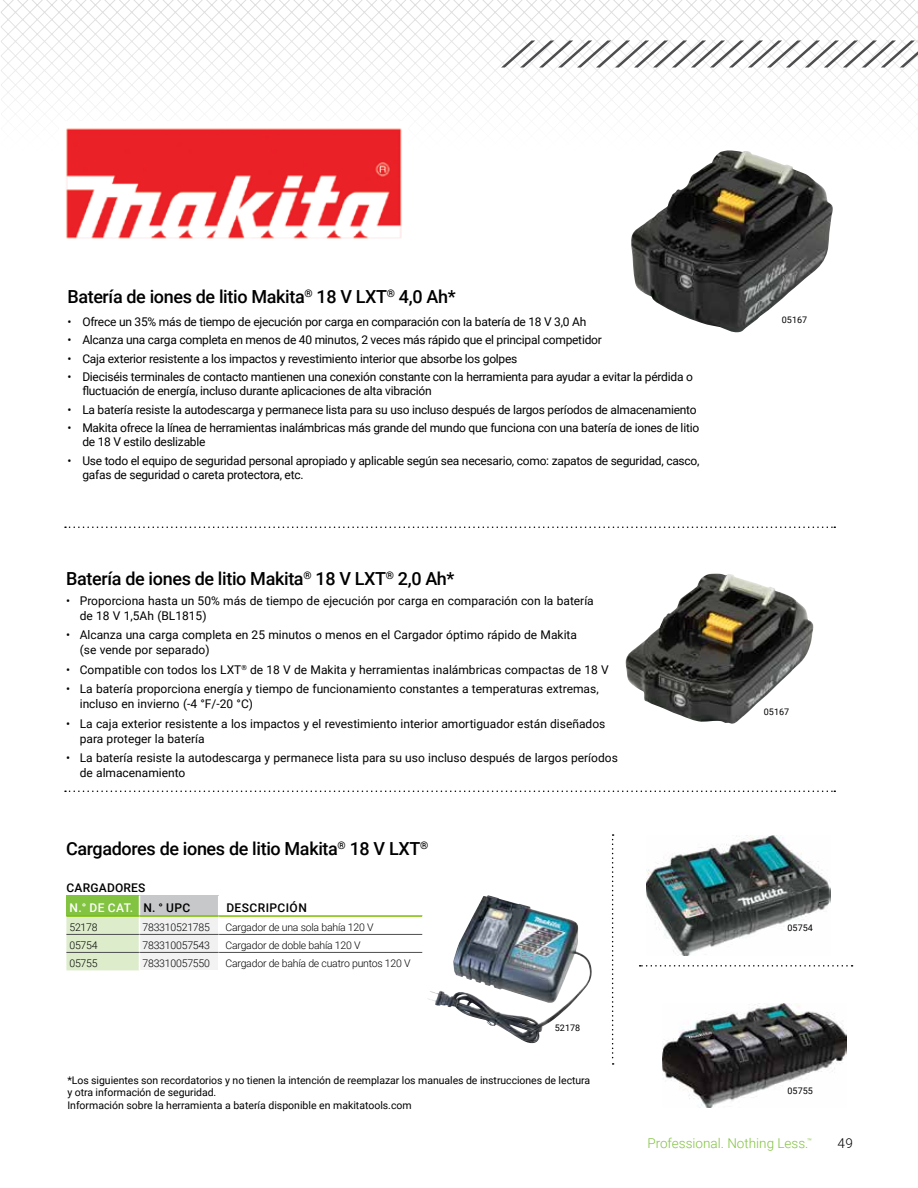
<style>
.page{position:relative;width:918px;height:1188px;background:#fff}
.page>*{position:absolute;margin:0;border:0;box-sizing:border-box;transform-origin:0 0}
.t1{font:500 18px "Roboto";letter-spacing:-.02em;color:#000}
.t2{font:300 13.5px "Roboto";color:#82c341}
.t3{font:300 13.5px "Roboto";color:#000}
.t4{font:12px/14.4px "Roboto";letter-spacing:-.02em;color:#000}
.t5{font:12px/15px "Roboto";color:#000}
.t6{font:500 12px/19.5px "Roboto";letter-spacing:.015em;color:#000}
.t7{font:500 12px "Roboto";letter-spacing:.035em;color:#000}
.t8{font:10.5px/12.6px "Roboto";letter-spacing:-.005em;color:#000}
.t9{font:300 10.5px "Roboto";letter-spacing:-.02em;color:#000}
.t10{font:9px "Roboto";color:#000}
.t11{font:300 7.8px "Roboto";color:#82c341}
.s1{color:#fff}
</style>
<div class="page">
<svg style="left:1px;top:0;width:917px;height:108px"></svg>
<svg style="left:501px;top:40px;width:417px;height:28px"></svg>
<img style="left:66px;top:128px;width:336px;height:111px">
<img style="left:631px;top:150px;width:202px;height:183px">
<img style="left:625px;top:574px;width:189px;height:150px">
<hr style="left:219px;top:915px;width:203px;height:2px;background:#80bc00">
<hr style="left:219px;top:934px;width:203px;height:1px;background:#4d4d4f">
<hr style="left:219px;top:952px;width:203px;height:1px;background:#4d4d4f">
<svg style="left:66px;top:896px;width:153px;height:74px"></svg>
<img style="left:429px;top:896px;width:161px;height:128px">
<img style="left:646px;top:835px;width:184px;height:121px">
<img style="left:662px;top:1004px;width:185px;height:103px">
<svg style="left:65px;top:526px;width:770px;height:2px"></svg>
<svg style="left:65px;top:791px;width:770px;height:1px"></svg>
<svg style="left:640px;top:965px;width:213px;height:2px"></svg>
<svg style="left:612px;top:834px;width:2px;height:231px"></svg>
<h1 class="t1" style="left:67px;top:283px;width:390px">Batería de iones de litio Makita<sup>®</sup> 18 V LXT<sup>®</sup> 4,0 Ah*</h1>
<p class="t4" style="left:67px;top:314px;width:521px">• Ofrece un 35% más de tiempo de ejecución por carga en comparación con la batería de 18 V 3,0 Ah</p>
<p class="t4" style="left:67px;top:332px;width:536px">• Alcanza una carga completa en menos de 40 minutos, 2 veces más rápido que el principal competidor</p>
<p class="t4" style="left:67px;top:351px;width:452px">• Caja exterior resistente a los impactos y revestimiento interior que absorbe los golpes</p>
<p class="t4" style="left:82px;top:369px;width:612px;text-indent:-15px">• Dieciséis terminales de contacto mantienen una conexión constante con la herramienta para ayudar a evitar la pérdida o fluctuación de energía, incluso durante aplicaciones de alta vibración</p>
<p class="t4" style="left:67px;top:402px;width:631px">• La batería resiste la autodescarga y permanece lista para su uso incluso después de largos períodos de almacenamiento</p>
<p class="t4" style="left:82px;top:420px;width:618px;text-indent:-15px">• Makita ofrece la línea de herramientas inalámbricas más grande del mundo que funciona con una batería de iones de litio de 18 V estilo deslizable</p>
<p class="t4" style="left:82px;top:453px;width:619px;text-indent:-15px">• Use todo el equipo de seguridad personal apropiado y aplicable según sea necesario, como: zapatos de seguridad, casco, gafas de seguridad o careta protectora, etc.</p>
<h1 class="t1" style="left:66px;top:566px;width:390px">Batería de iones de litio Makita<sup>®</sup> 18 V LXT<sup>®</sup> 2,0 Ah*</h1>
<p class="t5" style="left:80px;top:592px;width:516px;text-indent:-14px">• Proporciona hasta un 50% más de tiempo de ejecución por carga en comparación con la batería de 18 V 1,5Ah (BL1815)</p>
<p class="t5" style="left:80px;top:627px;width:499px;text-indent:-14px">• Alcanza una carga completa en 25 minutos o menos en el Cargador óptimo rápido de Makita (se vende por separado)</p>
<p class="t5" style="left:66px;top:661px;width:544px">• Compatible con todos los LXT<sup>®</sup> de 18 V de Makita y herramientas inalámbricas compactas de 18 V</p>
<p class="t5" style="left:80px;top:681px;width:520px;text-indent:-14px">• La batería proporciona energía y tiempo de funcionamiento constantes a temperaturas extremas, incluso en invierno (-4 °F/‑20 °C)</p>
<p class="t5" style="left:80px;top:715px;width:527px;text-indent:-14px">• La caja exterior resistente a los impactos y el revestimiento interior amortiguador están diseñados para proteger la batería</p>
<p class="t5" style="left:80px;top:750px;width:540px;text-indent:-14px">• La batería resiste la autodescarga y permanece lista para su uso incluso después de largos períodos de almacenamiento</p>
<h1 class="t1" style="left:66px;top:836px;width:364px">Cargadores de iones de litio Makita<sup>®</sup> 18 V LXT<sup>®</sup></h1>
<p class="t6" style="left:67px;top:878px;width:125px">CARGADORES<br><span class="s1">N.° DE CAT.</span> N. ° UPC</p>
<p class="t7" style="left:226px;top:899px;width:82px">DESCRIPCIÓN</p>
<p class="t9" style="left:69px;top:920px;width:30px">52178</p>
<p class="t9" style="left:142px;top:920px;width:69px">783310521785</p>
<p class="t9" style="left:225px;top:920px;width:150px">Cargador de una sola bahía 120 V</p>
<p class="t9" style="left:69px;top:938px;width:30px">05754</p>
<p class="t9" style="left:143px;top:938px;width:69px">783310057543</p>
<p class="t9" style="left:225px;top:938px;width:137px">Cargador de doble bahía 120 V</p>
<p class="t9" style="left:69px;top:956px;width:30px">05755</p>
<p class="t9" style="left:143px;top:956px;width:69px">783310057550</p>
<p class="t9" style="left:225px;top:956px;width:187px">Cargador de bahía de cuatro puntos 120 V</p>
<p class="t10" style="left:555px;top:1022px;width:27px">52178</p>
<p class="t8" style="left:67px;top:1073px;width:524px">*Los siguientes son recordatorios y no tienen la intención de reemplazar los manuales de instrucciones de lectura y otra información de seguridad.<br>Información sobre la herramienta a batería disponible en makitatools.com</p>
<p class="t10" style="left:782px;top:314px;width:27px">05167</p>
<p class="t10" style="left:764px;top:706px;width:27px">05167</p>
<p class="t10" style="left:788px;top:921px;width:27px">05754</p>
<p class="t10" style="left:788px;top:1085px;width:27px">05755</p>
<p class="t2" style="left:647px;top:1134px;width:163px">Professional. Nothing Less.</p>
<p class="t3" style="left:838px;top:1134px;width:17px">49</p>
<p class="t11" style="left:807px;top:1136px;width:6px">™</p>
</div>
